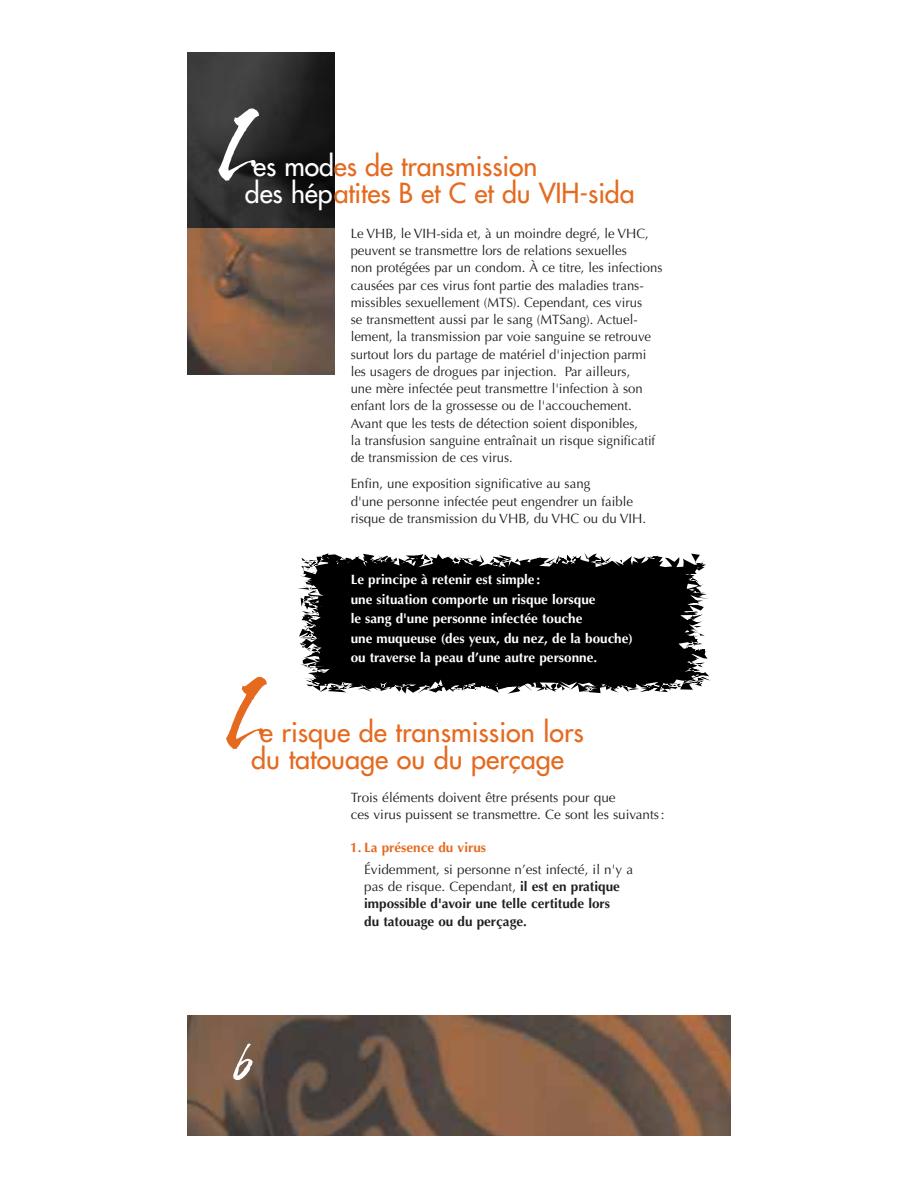
<style>
.page{position:relative;width:918px;height:1188px;background:#fff}
.page>*{position:absolute;margin:0;border:0;box-sizing:border-box;transform-origin:0 0}
.t1{font:108px "Tiger Rag Plain";color:#fff}
.t2{font:108px "Tiger Rag Plain";color:#e56a1f}
.t3{font:54px "Tiger Rag Plain";color:#fff}
.t4{font:27px/27px "Futura";color:#e56a1f}
.t5{font:13.5px/17.2px "Optima";color:#231f1f}
.t6{font:700 13.5px/19.5px "Optima";color:#fff}
.t7{font:700 13.5px/17.2px "Optima";color:#231f1f}
.t8{font:700 13.5px "Optima";color:#e56a1f}
.s1{color:#fff}
.s2{font-weight:400}
</style>
<div class="page">
<img style="left:188px;top:1015px;width:542px;height:121px">
<svg style="left:298px;top:553px;width:412px;height:141px;background:#272727"></svg>
<img style="left:188px;top:52px;width:146px;height:177px">
<img style="left:188px;top:229px;width:146px;height:145px">
<h1 class="t1" style="left:219px;top:108px;width:40px">L</h1>
<h3 class="t4" style="left:245px;top:155px;width:391px;text-indent:8px"><span class="s1">es mod</span>es de transmission<br><span class="s1">des hép</span>atites B et C et du VIH-sida</h3>
<p class="t5" style="left:351px;top:226px;width:313px">Le VHB, le VIH-sida et, à un moindre degré, le VHC, peuvent se transmettre lors de relations sexuelles<br>non protégées par un condom. À ce titre, les infections causées par ces virus font partie des maladies trans&shy;missibles sexuellement (MTS). Cependant, ces virus<br>se transmettent aussi par le sang (MTSang). Actuel&shy;lement, la transmission par voie sanguine se retrouve surtout lors du partage de matériel d'injection parmi les usagers de drogues par injection. Par ailleurs,<br>une mère infectée peut transmettre l'infection à son enfant lors de la grossesse ou de l'accouchement.<br>Avant que les tests de détection soient disponibles,<br>la transfusion sanguine entraînait un risque significatif de transmission de ces virus.</p>
<p class="t5" style="left:351px;top:476px;width:297px">Enfin, une exposition significative au sang<br>d'une personne infectée peut engendrer un faible risque de transmission du VHB, du VHC ou du VIH.</p>
<p class="t6" style="left:351px;top:571px;width:284px">Le principe à retenir est simple :<br>une situation comporte un risque lorsque<br>le sang d'une personne infectée touche<br>une muqueuse (des yeux, du nez, de la bouche) ou traverse la peau d’une autre personne.</p>
<h1 class="t2" style="left:227px;top:676px;width:40px">L</h1>
<h3 class="t4" style="left:251px;top:721px;width:334px;text-indent:9px">e risque de transmission lors du tatouage ou du perçage</h3>
<p class="t5" style="left:351px;top:790px;width:315px">Trois éléments doivent être présents pour que<br>ces virus puissent se transmettre. Ce sont les suivants :</p>
<h2 class="t3" style="left:234px;top:1044px;width:20px">6</h2>
<p class="t8" style="left:350px;top:842px;width:137px">1. La présence du virus</p>
<p class="t7" style="left:364px;top:862px;width:270px"><span class="s2">Évidemment, si personne n’est infecté, il n'y a pas de risque. Cependant,</span> il est en pratique impossible d'avoir une telle certitude lors<br>du tatouage ou du perçage.</p>
</div>
